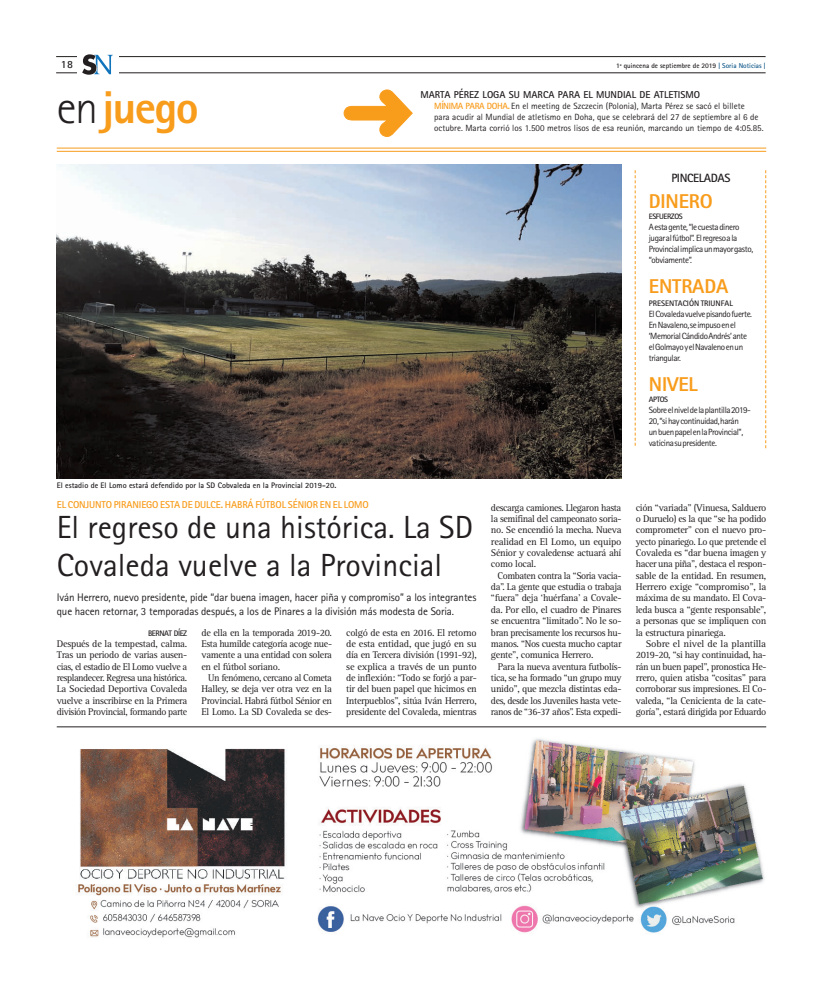
<style>
.page{position:relative;width:823px;height:993px;background:#fff}
.page>*{position:absolute;margin:0;border:0;box-sizing:border-box;transform-origin:0 0}
.t1{font:800 46px "Rotis Sans Serif Std";letter-spacing:-.035em;color:#f89c1c}
.t2{font:32px/38px "Rotis Sans Serif Std";color:#231f20}
.t3{font:800 20px "Rotis Sans Serif Std";letter-spacing:-.01em;color:#f89c1c}
.t4{font:700 12px "Rotis Sans Serif Std";letter-spacing:-.03em;color:#231f20}
.t5{font:11px/14px "Rotis Sans Serif Std";letter-spacing:-.01em;color:#231f20}
.t6{font:700 11px "Rotis Sans Serif Std";color:#231f20}
.t7{font:10px/11.3px "Rotis Serif Std";letter-spacing:-.03em;color:#231f20;text-align:justify}
.t8{font:700 10px "Rotis Sans Serif Std";letter-spacing:-.01em;color:#f89c1c}
.t9{font:700 10px "Rotis Sans Serif Std";color:#231f20}
.t10{font:9px/11px "Rotis Sans Serif Std";letter-spacing:-.045em;color:#231f20}
.t11{font:9px/11px "Rotis Sans Serif Std";color:#231f20}
.t12{font:700 8px "Rotis Sans Serif Std";color:#231f20}
.t13{font:700 8px "Rotis Sans Serif Std";letter-spacing:-.05em;color:#231f20}
.t14{font:700 7.8px "Rotis Sans Serif Std";letter-spacing:-.05em;color:#231f20}
.t15{font:700 7px "Rotis Sans Serif Std";color:#231f20}
.s1{color:#135a8a}
.s2{font-weight:300;color:#231f20}
.s3{font-weight:700;color:#f89c1c}
</style>
<div class="page">
<hr style="left:57px;top:726px;width:708px;height:1px;background:#231f20">
<svg style="left:634px;top:170px;width:1px;height:275px"></svg>
<hr style="left:57px;top:148px;width:708px;height:1px;background:#f89c1c">
<hr style="left:57px;top:151px;width:708px;height:1px;background:#f89c1c">
<svg style="left:343px;top:89px;width:70px;height:48px"></svg>
<img style="left:57px;top:164px;width:564px;height:314px">
<hr style="left:56px;top:73px;width:709px;height:1px;background:#231f20">
<hr style="left:56px;top:56px;width:709px;height:1px;background:#231f20">
<div style="left:77px;top:53px;width:42px;height:23px;background:#fff"></div>
<svg style="left:82px;top:54px;width:31px;height:21px"></svg>
<img style="left:78px;top:738px;width:687px;height:200px">
<p class="t6" style="left:61px;top:57px;width:14px">18</p>
<p class="t15" style="left:615px;top:61px;width:151px">1ª quincena de septiembre de 2019 <span class="s1">| Soria Noticias |</span></p>
<h1 class="t1" style="left:57px;top:78px;width:144px"><span class="s2">en</span>juego</h1>
<p class="t9" style="left:420px;top:88px;width:281px">MARTA PÉREZ LOGA SU MARCA PARA EL MUNDIAL DE ATLETISMO</p>
<p class="t11" style="left:434px;top:100px;width:331px"><span class="s3">MÍNIMA PARA DOHA.</span> En el meeting de Szczecin (Polonia), Marta Pérez se sacó el billete<br>para acudir al Mundial de atletismo en Doha, que se celebrará del 27 de septiembre al 6 de octubre. Marta corrió los 1.500 metros lisos de esa reunión, marcando un tiempo de 4:05.85.</p>
<p class="t12" style="left:57px;top:480px;width:281px">El estadio de El Lomo estará defendido por la SD Cobvaleda en la Provincial 2019-20.</p>
<p class="t8" style="left:57px;top:498px;width:313px">EL CONJUNTO PIRANIEGO ESTA DE DULCE. HABRÁ FÚTBOL SÉNIOR EN EL LOMO</p>
<h2 class="t2" style="left:57px;top:507px;width:417px">El regreso de una histórica. La SD<br>Covaleda vuelve a la Provincial</h2>
<p class="t5" style="left:57px;top:589px;width:421px">Iván Herrero, nuevo presidente, pide “dar buena imagen, hacer piña y compromiso” a los integrantes que hacen retornar, 3 temporadas después, a los de Pinares a la división más modesta de Soria.</p>
<p class="t13" style="left:148px;top:627px;width:41px">BERNAT DÍEZ</p>
<p class="t7" style="left:57px;top:638px;width:132px">Después de la tempestad, calma.<br>Tras un periodo de varias ausen&shy;cias, el estadio de El Lomo vuelve a resplandecer. Regresa una histórica.<br>La Sociedad Deportiva Covaleda vuelve a inscribirse en la Primera división Provincial, formando parte</p>
<p class="t7" style="left:201px;top:626px;width:132px">de ella en la temporada 2019-20.<br>Esta humilde categoría acoge nue&shy;vamente a una entidad con solera en el fútbol soriano.</p>
<p class="t7" style="left:201px;top:672px;width:132px;text-indent:7px">Un fenómeno, cercano al Cometa Halley, se deja ver otra vez en la Provincial. Habrá fútbol Sénior en El Lomo. La SD Covaleda se des-</p>
<p class="t7" style="left:346px;top:626px;width:132px">colgó de esta en 2016. El retorno de esta entidad, que jugó en su día en Tercera división (1991-92), se explica a través de un punto de inflexión: “Todo se forjó a par&shy;tir del buen papel que hicimos en Interpueblos”, sitúa Iván Herrero, presidente del Covaleda, mientras</p>
<p class="t4" style="left:671px;top:170px;width:61px">PINCELADAS</p>
<h3 class="t3" style="left:648px;top:188px;width:65px">DINERO</h3>
<p class="t14" style="left:648px;top:211px;width:35px">ESFUERZOS</p>
<p class="t10" style="left:648px;top:221px;width:106px">A esta gente, “le cuesta dinero jugar al fútbol”. El regreso a la<br>Provincial implica un mayor gasto, “obviamente”.</p>
<h3 class="t3" style="left:648px;top:273px;width:81px">ENTRADA</h3>
<p class="t12" style="left:648px;top:298px;width:85px">PRESENTACIÓN TRIUNFAL</p>
<p class="t10" style="left:648px;top:309px;width:105px">El Covaleda vuelve pisando fuerte.<br>En Navaleno, se impuso en el ‘Memorial Cándido Andrés’ ante el Golmayo y el Navaleno en un triangular.</p>
<h3 class="t3" style="left:648px;top:372px;width:50px">NIVEL</h3>
<p class="t14" style="left:648px;top:394px;width:21px">APTOS</p>
<p class="t10" style="left:648px;top:404px;width:103px">Sobre el nivel de la plantilla 2019-<br>20, “si hay continuidad, harán<br>un buen papel en la Provincial”, vaticina su presidente.</p>
<p class="t7" style="left:490px;top:502px;width:132px">descarga camiones. Llegaron hasta la semifinal del campeonato soria&shy;no. Se encendió la mecha. Nueva realidad en El Lomo, un equipo Sénior y covaledense actuará ahí como local.</p>
<p class="t7" style="left:490px;top:570px;width:132px;text-indent:7px">Combaten contra la “Soria vacia&shy;da”. La gente que estudia o trabaja “fuera” deja ‘huérfana’ a Covale&shy;da. Por ello, el cuadro de Pinares se encuentra “limitado”. No le so&shy;bran precisamente los recursos hu&shy;manos. “Nos cuesta mucho captar gente”, comunica Herrero.</p>
<p class="t7" style="left:490px;top:660px;width:132px;text-indent:7px">Para la nueva aventura futbolís&shy;tica, se ha formado “un grupo muy unido”, que mezcla distintas eda&shy;des, desde los Juveniles hasta vete&shy;ranos de “36-37 años”. Esta expedi-</p>
<p class="t7" style="left:635px;top:502px;width:132px">ción “variada” (Vinuesa, Salduero o Duruelo) es la que “se ha podido comprometer” con el nuevo pro&shy;yecto pinariego. Lo que pretende el Covaleda es “dar buena imagen y hacer una piña”, destaca el respon&shy;sable de la entidad. En resumen, Herrero exige “compromiso”, la máxima de su mandato. El Cova&shy;leda busca a “gente responsable”, a personas que se impliquen con la estructura pinariega.</p>
<p class="t7" style="left:635px;top:638px;width:132px;text-indent:10px">Sobre el nivel de la plantilla 2019-20, “si hay continuidad, ha&shy;rán un buen papel”, pronostica He&shy;rrero, quien atisba “cositas” para corroborar sus impresiones. El Co&shy;valeda, “la Cenicienta de la cate&shy;goría”, estará dirigida por Eduardo</p>
</div>
